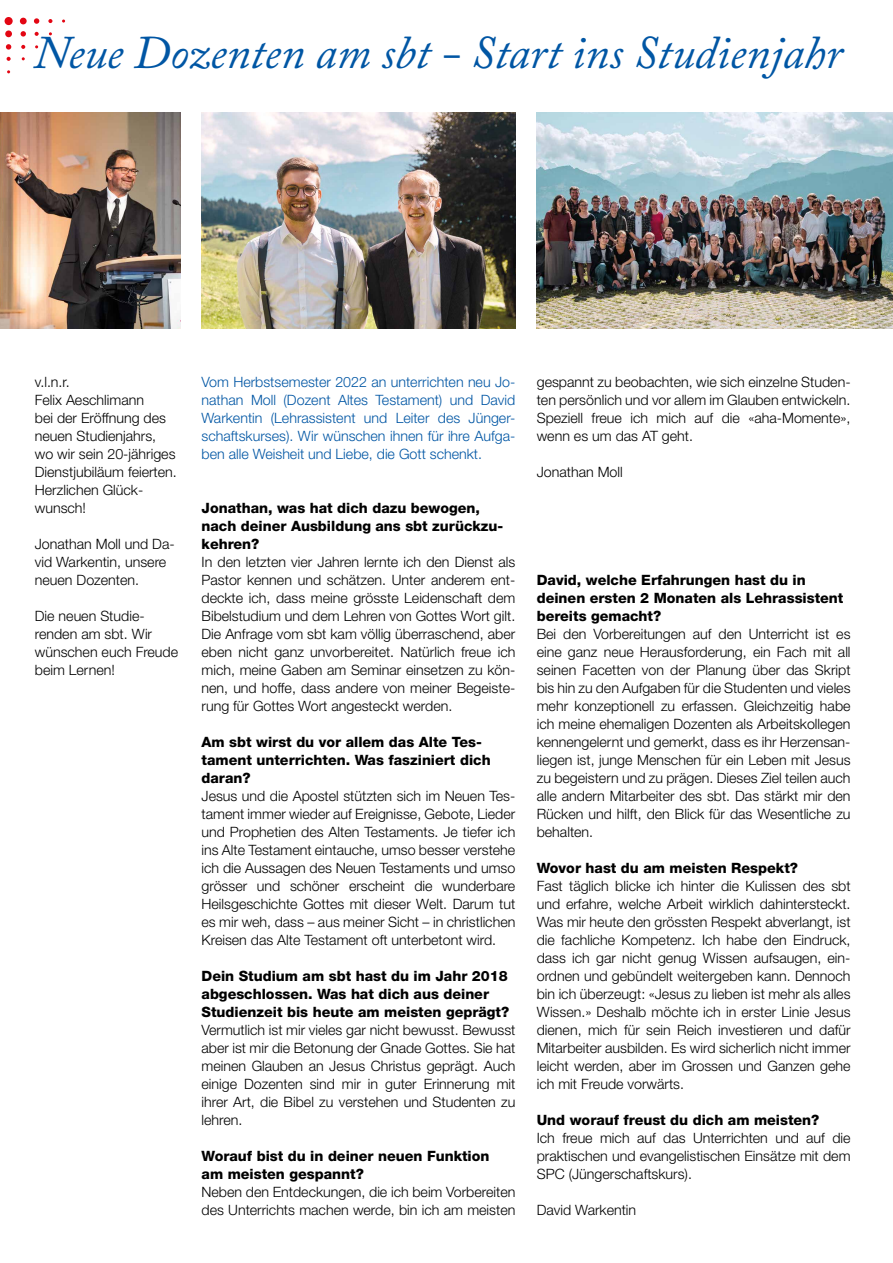
<style>
.page{position:relative;width:893px;height:1263px;background:#fff}
.page>*{position:absolute;margin:0;border:0;box-sizing:border-box;transform-origin:0 0}
.t1{font:italic 46.5px "Adobe Caslon Pro";color:#0056a4}
.t2{font:300 14.25px/18px "Helvetica Neue LT Std";color:#000;text-align:justify}
.t3{font:800 14.25px/18px "Helvetica Neue LT Std";color:#000}
.t4{font:300 14.25px/18px "Helvetica Neue LT Std";color:#0056a4;text-align:justify}
</style>
<div class="page">
<div style="left:5px;top:30px;width:7px;height:7px;background:#e30613;border-radius:50%"></div>
<svg style="left:6px;top:44px;width:5px;height:6px"></svg>
<svg style="left:21px;top:31px;width:5px;height:6px"></svg>
<svg style="left:7px;top:57px;width:4px;height:4px"></svg>
<svg style="left:21px;top:45px;width:4px;height:4px"></svg>
<svg style="left:35px;top:32px;width:4px;height:4px"></svg>
<div style="left:5px;top:17px;width:8px;height:8px;background:#e30613;border-radius:50%"></div>
<div style="left:20px;top:18px;width:7px;height:6px;background:#e30613;border-radius:50%"></div>
<svg style="left:34px;top:18px;width:5px;height:6px"></svg>
<svg style="left:48px;top:19px;width:4px;height:4px"></svg>
<img style="left:0;top:113px;width:180px;height:216px">
<img style="left:202px;top:113px;width:313px;height:216px">
<img style="left:537px;top:113px;width:356px;height:216px">
<h1 class="t1" style="left:34px;top:25px;width:810px">Neue Dozenten am sbt - Start ins Studienjahr</h1>
<p class="t2" style="left:35px;top:373px;width:143px;text-align:left">v.l.n.r.<br>Felix Aeschlimann<br>bei der Eröffnung des neuen Studienjahrs, wo wir sein 20-jähriges<br>Dienstjubiläum feierten.<br>Herzlichen Glück&shy;wunsch!</p>
<p class="t2" style="left:35px;top:535px;width:141px;text-align:left">Jonathan Moll und Da&shy;vid Warkentin, unsere neuen Dozenten.</p>
<p class="t2" style="left:35px;top:607px;width:145px;text-align:left">Die neuen Studie&shy;renden am sbt. Wir wünschen euch Freude beim Lernen!</p>
<p class="t4" style="left:202px;top:373px;width:315px">Vom Herbstsemester 2022 an unterrichten neu Jo&shy;nathan Moll (Dozent Altes Testament) und David Warkentin (Lehrassistent und Leiter des Jünger&shy;schaftskurses). Wir wünschen ihnen für ihre Aufga&shy;ben alle Weisheit und Liebe, die Gott schenkt.</p>
<p class="t3" style="left:202px;top:499px;width:303px">Jonathan, was hat dich dazu bewogen, nach deiner Ausbildung ans sbt zurückzu&shy;kehren?</p>
<p class="t2" style="left:202px;top:553px;width:315px">In den letzten vier Jahren lernte ich den Dienst als Pastor kennen und schätzen. Unter anderem ent&shy;deckte ich, dass meine grösste Leidenschaft dem Bibelstudium und dem Lehren von Gottes Wort gilt.<br>Die Anfrage vom sbt kam völlig überraschend, aber eben nicht ganz unvorbereitet. Natürlich freue ich mich, meine Gaben am Seminar einsetzen zu kön&shy;nen, und hoffe, dass andere von meiner Begeiste&shy;rung für Gottes Wort angesteckt werden.</p>
<p class="t3" style="left:202px;top:733px;width:291px">Am sbt wirst du vor allem das Alte Tes&shy;tament unterrichten. Was fasziniert dich daran?</p>
<p class="t2" style="left:202px;top:787px;width:315px">Jesus und die Apostel stützten sich im Neuen Tes&shy;tament immer wieder auf Ereignisse, Gebote, Lieder und Prophetien des Alten Testaments. Je tiefer ich ins Alte Testament eintauche, umso besser verstehe ich die Aussagen des Neuen Testaments und umso grösser und schöner erscheint die wunderbare Heilsgeschichte Gottes mit dieser Welt. Darum tut es mir weh, dass – aus meiner Sicht – in christlichen Kreisen das Alte Testament oft unterbetont wird.</p>
<p class="t3" style="left:202px;top:967px;width:309px">Dein Studium am sbt hast du im Jahr 2018 abgeschlossen. Was hat dich aus deiner<br>Studienzeit bis heute am meisten geprägt?</p>
<p class="t2" style="left:202px;top:1021px;width:315px">Vermutlich ist mir vieles gar nicht bewusst. Bewusst aber ist mir die Betonung der Gnade Gottes. Sie hat meinen Glauben an Jesus Christus geprägt. Auch einige Dozenten sind mir in guter Erinnerung mit ihrer Art, die Bibel zu verstehen und Studenten zu lehren.</p>
<p class="t3" style="left:202px;top:1147px;width:289px">Worauf bist du in deiner neuen Funktion am meisten gespannt?</p>
<p class="t2" style="left:202px;top:1183px;width:315px">Neben den Entdeckungen, die ich beim Vorbereiten des Unterrichts machen werde, bin ich am meisten</p>
<p class="t2" style="left:537px;top:373px;width:315px">gespannt zu beobachten, wie sich einzelne Studen&shy;ten persönlich und vor allem im Glauben entwickeln.<br>Speziell freue ich mich auf die «aha-Momente», wenn es um das AT geht.</p>
<p class="t2" style="left:537px;top:463px;width:88px">Jonathan Moll</p>
<p class="t3" style="left:537px;top:571px;width:308px">David, welche Erfahrungen hast du in deinen ersten 2 Monaten als Lehrassistent bereits gemacht?</p>
<p class="t2" style="left:537px;top:625px;width:315px">Bei den Vorbereitungen auf den Unterricht ist es eine ganz neue Herausforderung, ein Fach mit all seinen Facetten von der Planung über das Skript bis hin zu den Aufgaben für die Studenten und vieles mehr konzeptionell zu erfassen. Gleichzeitig habe ich meine ehemaligen Dozenten als Arbeitskollegen kennengelernt und gemerkt, dass es ihr Herzensan&shy;liegen ist, junge Menschen für ein Leben mit Jesus zu begeistern und zu prägen. Dieses Ziel teilen auch alle andern Mitarbeiter des sbt. Das stärkt mir den Rücken und hilft, den Blick für das Wesentliche zu behalten.</p>
<p class="t3" style="left:537px;top:859px;width:263px">Wovor hast du am meisten Respekt?</p>
<p class="t2" style="left:537px;top:877px;width:315px">Fast täglich blicke ich hinter die Kulissen des sbt und erfahre, welche Arbeit wirklich dahintersteckt.<br>Was mir heute den grössten Respekt abverlangt, ist die fachliche Kompetenz. Ich habe den Eindruck, dass ich gar nicht genug Wissen aufsaugen, ein&shy;ordnen und gebündelt weitergeben kann. Dennoch bin ich überzeugt: «Jesus zu lieben ist mehr als alles Wissen.» Deshalb möchte ich in erster Linie Jesus dienen, mich für sein Reich investieren und dafür Mitarbeiter ausbilden. Es wird sicherlich nicht immer leicht werden, aber im Grossen und Ganzen gehe ich mit Freude vorwärts.</p>
<p class="t3" style="left:537px;top:1111px;width:284px">Und worauf freust du dich am meisten?</p>
<p class="t2" style="left:537px;top:1129px;width:315px">Ich freue mich auf das Unterrichten und auf die praktischen und evangelistischen Einsätze mit dem SPC (Jüngerschaftskurs).</p>
<p class="t2" style="left:537px;top:1201px;width:101px">David Warkentin</p>
</div>
